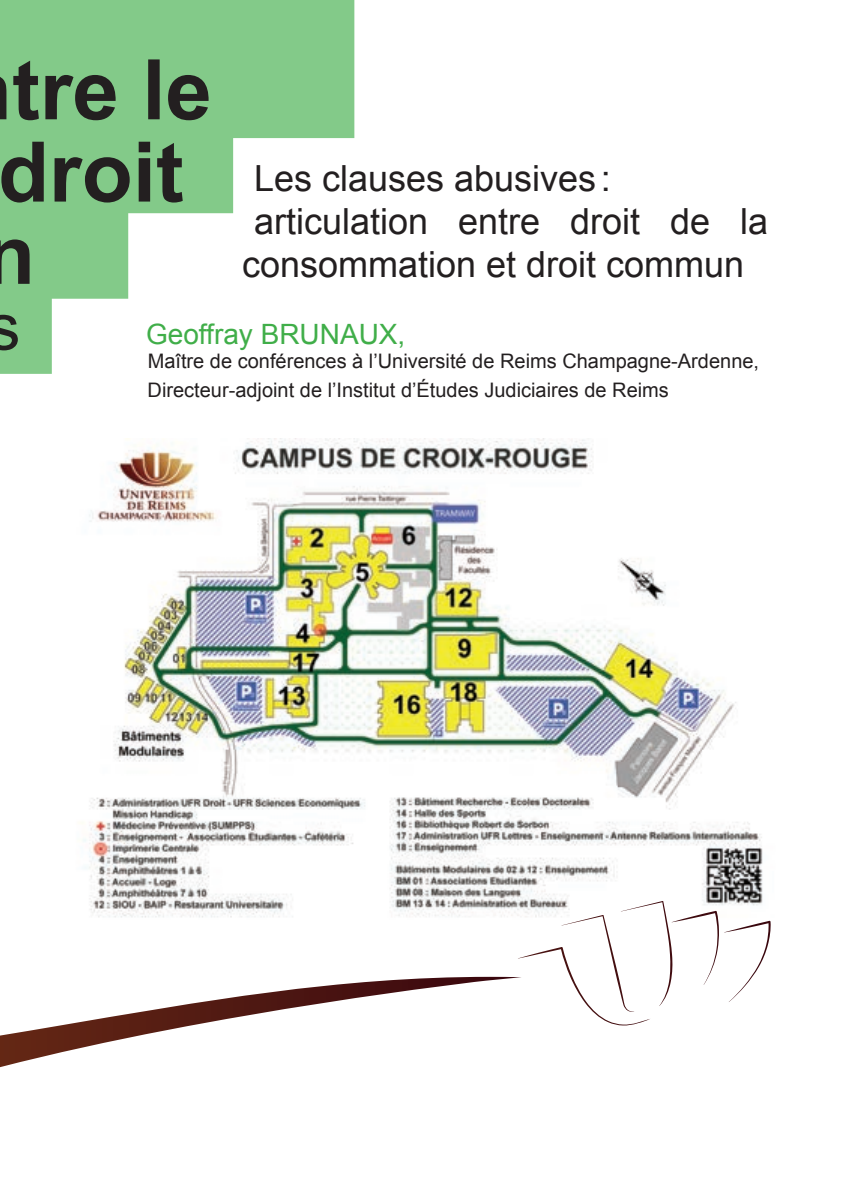
<style>
.page{position:relative;width:842px;height:1191px;background:#fff}
.page>*{position:absolute;margin:0;border:0;box-sizing:border-box;transform-origin:0 0}
.t1{font:36px "Arial";color:#231f20}
.t2{font:28px "Arial";color:#40ae49}
.t3{font:20px/28.8px "Arial";color:#231f20}
</style>
<div class="page">
<img style="left:83px;top:438px;width:680px;height:480px">
<svg style="left:518px;top:901px;width:253px;height:125px"></svg>
<svg style="left:0;top:976px;width:522px;height:91px"></svg>
<svg style="left:0;top:0;width:354px;height:374px;fill:#83ca89"></svg>
<svg style="left:0;top:302px;width:18px;height:61px"></svg>
<svg style="left:0;top:224px;width:30px;height:61px;background:#5f8a61"></svg>
<svg style="left:0;top:142px;width:183px;height:60px;background:#59805c"></svg>
<svg style="left:0;top:59px;width:209px;height:61px;background:#5f8a62"></svg>
<h1 class="t1" style="left:254px;top:154px;width:358px">Les clauses abusives :</h1>
<h1 class="t1" style="left:254px;top:198px;width:516px">articulation entre droit de la</h1>
<h1 class="t1" style="left:242px;top:241px;width:504px">consommation et droit commun</h1>
<h2 class="t2" style="left:146px;top:316px;width:261px">Geoffray Brunaux,</h2>
<p class="t3" style="left:148px;top:347px;width:613px">Maître de conférences à l’U niversité de Reims Champagne-Ardenne,<br>Directeur-adjoint de l’I nstitut d’Études Judiciaires de Reims</p>
</div>
